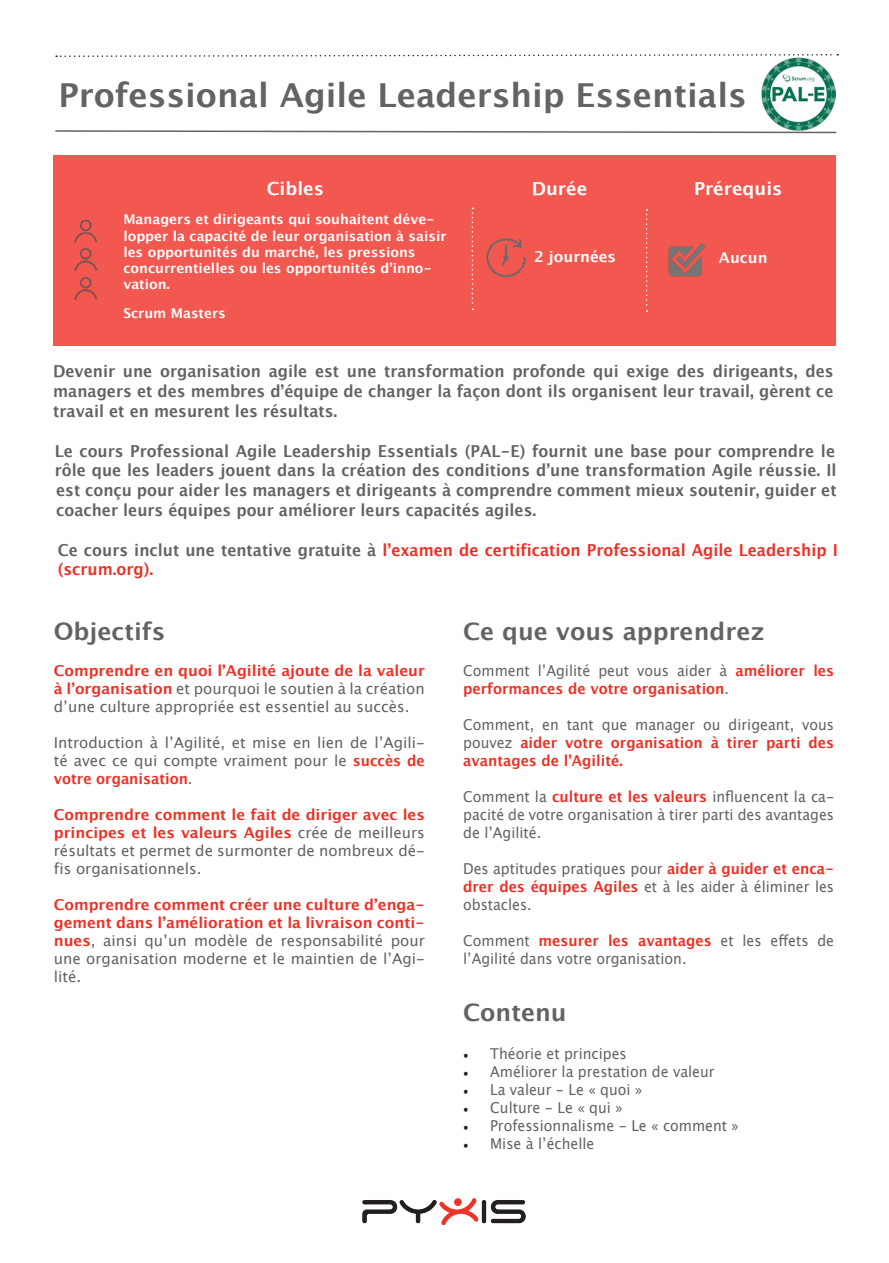
<style>
.page{position:relative;width:889px;height:1263px;background:#fff}
.page>*{position:absolute;margin:0;border:0;box-sizing:border-box;transform-origin:0 0}
.t1{font:700 33px "Lucida Grande";color:#636366}
.t2{font:700 24px "Lucida Grande";color:#636366}
.t3{font:700 18px "Lucida Grande";color:#fff}
.t4{font:700 16.5px/19.8px "Lucida Grande";color:#636366;text-align:justify;scale:.94 1}
.t5{font:700 16.5px/19.8px "Lucida Grande";color:#ef2f24;scale:.94 1}
.t6{font:15px/18px "Lucida Grande";color:#636366;text-align:justify;scale:.94 1}
.t7{font:15px/18px "Lucida Grande";color:#636366;text-align:justify}
.t8{font:700 15px/18px "Lucida Grande";color:#ef2f24;scale:.94 1}
.t9{font:700 15px/18px "Lucida Grande";color:#ef2f24;text-align:justify}
.t10{font:700 15px "Lucida Grande";color:#fff}
.t11{font:700 13.5px/16.2px "Lucida Grande";color:#fff}
.s1{color:#636366}
.s2{font-weight:700;color:#ef2f24}
.s3{font-weight:400;color:#636366}
.s4{font-family:"Minion Pro";color:#231f20}
</style>
<div class="page">
<svg style="left:55px;top:130px;width:782px;height:4px"></svg>
<svg style="left:56px;top:54px;width:782px;height:3px"></svg>
<div style="left:53px;top:155px;width:782px;height:191px;background:#f25850"></div>
<img style="left:74px;top:219px;width:23px;height:81px">
<img style="left:486px;top:238px;width:40px;height:40px">
<img style="left:668px;top:243px;width:38px;height:33px">
<svg style="left:471px;top:208px;width:2px;height:102px"></svg>
<svg style="left:646px;top:209px;width:1px;height:103px"></svg>
<img style="left:762px;top:57px;width:73px;height:73px">
<img style="left:363px;top:1198px;width:162px;height:27px">
<h1 class="t1" style="left:59px;top:75px;width:689px">Professional Agile Leadership Essentials</h1>
<p class="t3" style="left:267px;top:178px;width:59px">Cibles</p>
<p class="t3" style="left:532px;top:178px;width:57px">Durée</p>
<p class="t3" style="left:694px;top:178px;width:90px">Prérequis</p>
<p class="t11" style="left:123px;top:211px;width:325px">Managers et dirigeants qui souhaitent déve&shy;lopper la capacité de leur organisation à saisir les opportunités du marché, les pressions concurrentielles ou les opportunités d’inno&shy;vation.</p>
<p class="t11" style="left:123px;top:305px;width:104px">Scrum Masters</p>
<p class="t10" style="left:534px;top:248px;width:84px">2 journées</p>
<p class="t10" style="left:719px;top:249px;width:50px">Aucun</p>
<p class="t4" style="left:53px;top:361px;width:831px">Devenir une organisation agile est une transformation profonde qui exige des dirigeants, des managers et des membres d’équipe de changer la façon dont ils organisent leur travail, gèrent ce travail et en mesurent les résultats.</p>
<p class="t4" style="left:55px;top:440px;width:833px">Le cours Professional Agile Leadership Essentials (PAL-E) fournit une base pour comprendre le rôle que les leaders jouent dans la création des conditions d’une transformation Agile réussie. Il est conçu pour aider les managers et dirigeants à comprendre comment mieux soutenir, guider et coacher leurs équipes pour améliorer leurs capacités agiles.</p>
<p class="t5" style="left:58px;top:539px;width:831px"><span class="s1">Ce cours inclut une tentative gratuite à</span> l’examen de certification Professional Agile Leadership I (scrum.org).</p>
<h2 class="t2" style="left:54px;top:616px;width:113px">Objectifs</h2>
<p class="t7" style="left:54px;top:661px;width:372px"><span class="s2">Comprendre en quoi l’Agilité ajoute de la valeur à l’organisation</span> et pourquoi le soutien à la création d’une culture appropriée est essentiel au succès.</p>
<p class="t7" style="left:54px;top:733px;width:372px">Introduction à l’Agilité, et mise en lien de l’Agili&shy;té avec ce qui compte vraiment pour le <span class="s2">succès de votre organisation</span>.</p>
<p class="t7" style="left:54px;top:805px;width:372px"><span class="s2">Comprendre comment le fait de diriger avec les principes et les valeurs Agiles</span> crée de meilleurs résultats et permet de surmonter de nombreux dé&shy;fis organisationnels.</p>
<p class="t9" style="left:54px;top:895px;width:372px">Comprendre comment créer une culture d’enga&shy;gement dans l’amélioration et la livraison conti&shy;nues<span class="s3">, ainsi qu’un modèle de responsabilité pour une organisation moderne et le maintien de l’Agi&shy;lité.</span></p>
<h2 class="t2" style="left:463px;top:616px;width:303px">Ce que vous apprendrez</h2>
<p class="t8" style="left:463px;top:661px;width:396px"><span class="s3">Comment l’Agilité peut vous aider à</span> améliorer les performances de votre organisation<span class="s3">.</span></p>
<p class="t8" style="left:463px;top:715px;width:396px;text-align:justify"><span class="s3">Comment, en tant que manager ou dirigeant, vous pouvez</span> aider votre organisation à tirer parti des avantages de l’Agilité.</p>
<p class="t6" style="left:463px;top:787px;width:396px">Comment la <span class="s2">culture et les valeurs</span> influencent la ca&shy;pacité de votre organisation à tirer parti des avantages de l’Agilité.</p>
<p class="t6" style="left:463px;top:859px;width:396px">Des aptitudes pratiques pour <span class="s2">aider à guider et enca&shy;drer des équipes Agiles</span> et à les aider à éliminer les obstacles.</p>
<p class="t6" style="left:463px;top:931px;width:396px">Comment <span class="s2">mesurer les avantages</span> et les effets de l’Agilité dans votre organisation.</p>
<h2 class="t2" style="left:463px;top:998px;width:105px">Contenu</h2>
<p class="t6" style="left:463px;top:1044px;width:176px"><span class="s4">•</span> Théorie et principes</p>
<p class="t6" style="left:463px;top:1062px;width:269px"><span class="s4">•</span> Améliorer la prestation de valeur</p>
<p class="t6" style="left:463px;top:1080px;width:192px"><span class="s4">•</span> La valeur - Le « quoi »</p>
<p class="t6" style="left:463px;top:1098px;width:171px"><span class="s4">•</span> Culture - Le « qui »</p>
<p class="t6" style="left:463px;top:1116px;width:295px"><span class="s4">•</span> Professionnalisme - Le « comment »</p>
<p class="t6" style="left:463px;top:1134px;width:141px"><span class="s4">•</span> Mise à l’échelle</p>
</div>
